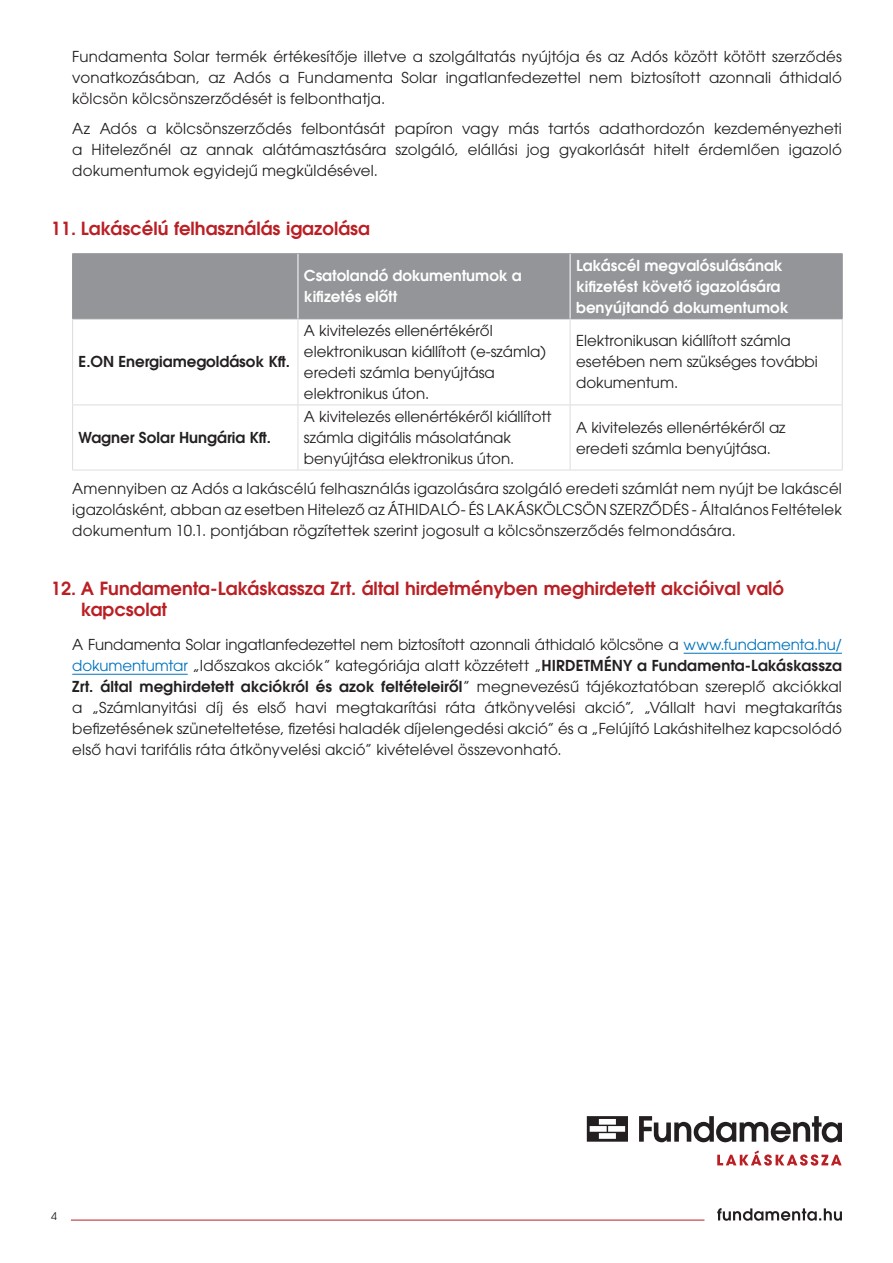
<style>
.page{position:relative;width:893px;height:1263px;background:#fff}
.page>*{position:absolute;margin:0;border:0;box-sizing:border-box;transform-origin:0 0}
.t1{font:600 18px/21.6px "ITC Avant Garde Pro";color:#ba1f24}
.kenyér_OKOK{font:15px/21px "ITC Avant Garde Pro";letter-spacing:.01em;color:#231f20;text-align:justify}
.kenyér{font:15px/21px "ITC Avant Garde Pro";color:#231f20}
.kenyér-2{font:600 15px/21px "ITC Avant Garde Pro";color:#fff}
.kenyér-3{font:600 15px "ITC Avant Garde Pro";color:#231f20}
.t2{font:10.5px "ITC Avant Garde Pro";color:#231f20}
.s1{color:#0073bd}
.s2{font-weight:600}
</style>
<div class="page">
<svg style="left:717px;top:1208px;width:125px;height:13px"></svg>
<svg style="left:587px;top:1116px;width:41px;height:26px"></svg>
<svg style="left:639px;top:1116px;width:203px;height:26px"></svg>
<svg style="left:717px;top:1150px;width:125px;height:15px"></svg>
<hr style="left:71px;top:1220px;width:633px;height:1px;background:#ba1f24">
<hr style="left:684px;top:653px;width:158px;height:1px;background:#0073bd">
<hr style="left:72px;top:674px;width:116px;height:1px;background:#0073bd">
<div style="left:73px;top:254px;width:769px;height:64px;background:#939598"></div>
<svg style="left:73px;top:319px;width:225px;height:151px"></svg>
<hr style="left:72px;top:253px;width:226px;height:1px;background:#939598">
<hr style="left:72px;top:254px;width:1px;height:64px;background:#939598">
<hr style="left:298px;top:253px;width:272px;height:1px;background:#939598">
<hr style="left:570px;top:253px;width:272px;height:1px;background:#939598">
<hr style="left:842px;top:254px;width:1px;height:64px;background:#939598">
<hr style="left:72px;top:318px;width:226px;height:1px;background:#939598">
<hr style="left:298px;top:318px;width:272px;height:1px;background:#939598">
<hr style="left:570px;top:318px;width:272px;height:1px;background:#939598">
<hr style="left:72px;top:319px;width:1px;height:86px;background:#dcdddf">
<hr style="left:298px;top:319px;width:1px;height:86px;background:#dcdddf">
<hr style="left:570px;top:319px;width:1px;height:86px;background:#dcdddf">
<hr style="left:842px;top:319px;width:1px;height:86px;background:#dcdddf">
<hr style="left:72px;top:405px;width:226px;height:1px;background:#dcdddf">
<hr style="left:72px;top:405px;width:1px;height:65px;background:#dcdddf">
<hr style="left:298px;top:405px;width:272px;height:1px;background:#dcdddf">
<hr style="left:298px;top:405px;width:1px;height:65px;background:#dcdddf">
<hr style="left:570px;top:405px;width:272px;height:1px;background:#dcdddf">
<hr style="left:570px;top:405px;width:1px;height:65px;background:#dcdddf">
<hr style="left:842px;top:405px;width:1px;height:65px;background:#dcdddf">
<hr style="left:72px;top:470px;width:226px;height:1px;background:#dcdddf">
<hr style="left:298px;top:470px;width:272px;height:1px;background:#dcdddf">
<hr style="left:570px;top:470px;width:272px;height:1px;background:#dcdddf">
<hr style="left:298px;top:254px;width:1px;height:64px;background:#fff">
<hr style="left:570px;top:254px;width:1px;height:64px;background:#fff">
<p class="kenyér_OKOK" style="left:72px;top:46px;width:771px">Fundamenta Solar termék értékesítője illetve a szolgáltatás nyújtója és az Adós között kötött szerződés vonatkozásában, az Adós a Fundamenta Solar ingatlanfedezettel nem biztosított azonnali áthidaló kölcsön kölcsönszerződését is felbonthatja.</p>
<p class="kenyér_OKOK" style="left:72px;top:117px;width:771px">Az Adós a kölcsönszerződés felbontását papíron vagy más tartós adathordozón kezdeményezheti a Hitelezőnél az annak alátámasztására szolgáló, elállási jog gyakorlását hitelt érdemlően igazoló dokumentumok egyidejű megküldésével.</p>
<p class="t1" style="left:51px;top:217px;width:320px">11. Lakáscélú felhasználás igazolása</p>
<p class="kenyér-2" style="left:304px;top:265px;width:219px">Csatolandó dokumentumok a kifizetés előtt</p>
<p class="kenyér-2" style="left:576px;top:255px;width:208px">Lakáscél megvalósulásának kifizetést követő igazolására</p>
<p class="kenyér-2" style="left:576px;top:297px;width:214px">benyújtandó dokumentumok</p>
<p class="kenyér-3" style="left:79px;top:352px;width:213px">E.ON Energiamegoldások Kft.</p>
<p class="kenyér" style="left:304px;top:320px;width:244px">A kivitelezés ellenértékéről elektronikusan kiállított (e-számla) eredeti számla benyújtása elektronikus úton.</p>
<p class="kenyér" style="left:576px;top:330px;width:243px">Elektronikusan kiállított számla esetében nem szükséges további dokumentum.</p>
<p class="kenyér" style="left:304px;top:406px;width:249px">A kivitelezés ellenértékéről kiállított számla digitális másolatának benyújtása elektronikus úton.</p>
<p class="kenyér" style="left:576px;top:416px;width:211px">A kivitelezés ellenértékéről az eredeti számla benyújtása.</p>
<p class="kenyér_OKOK" style="left:72px;top:478px;width:771px">Amennyiben az Adós a lakáscélú felhasználás igazolására szolgáló eredeti számlát nem nyújt be lakáscél igazolásként, abban az esetben Hitelező az ÁTHIDALÓ- ÉS LAKÁSKÖLCSÖN SZERZŐDÉS - Általános Feltételek dokumentum 10.1. pontjában rögzítettek szerint jogosult a kölcsönszerződés felmondására.</p>
<p class="kenyér-3" style="left:79px;top:428px;width:194px">Wagner Solar Hungária Kft.</p>
<p class="t1" style="left:81px;top:577px;width:705px;text-indent:-30px">12. A Fundamenta-Lakáskassza Zrt. által hirdetményben meghirdetett akcióival való kapcsolat</p>
<p class="kenyér_OKOK" style="left:72px;top:634px;width:771px">A Fundamenta Solar ingatlanfedezettel nem biztosított azonnali áthidaló kölcsöne a <span class="s1">www.fundamenta.hu/ dokumentumtar</span> „Időszakos akciók” kategóriája alatt közzétett „<span class="s2">HIRDETMÉNY a Fundamenta-Lakáskassza Zrt. által meghirdetett akciókról és azok feltételeiről</span>” megnevezésű tájékoztatóban szereplő akciókkal a „Számlanyitási díj és első havi megtakarítási ráta átkönyvelési akció”, „Vállalt havi megtakarítás befizetésének szüneteltetése, fizetési haladék díjelengedési akció” és a „Felújító Lakáshitelhez kapcsolódó első havi tarifális ráta átkönyvelési akció” kivételével összevonható.</p>
<p class="t2" style="left:51px;top:1210px;width:7px">4</p>
</div>
